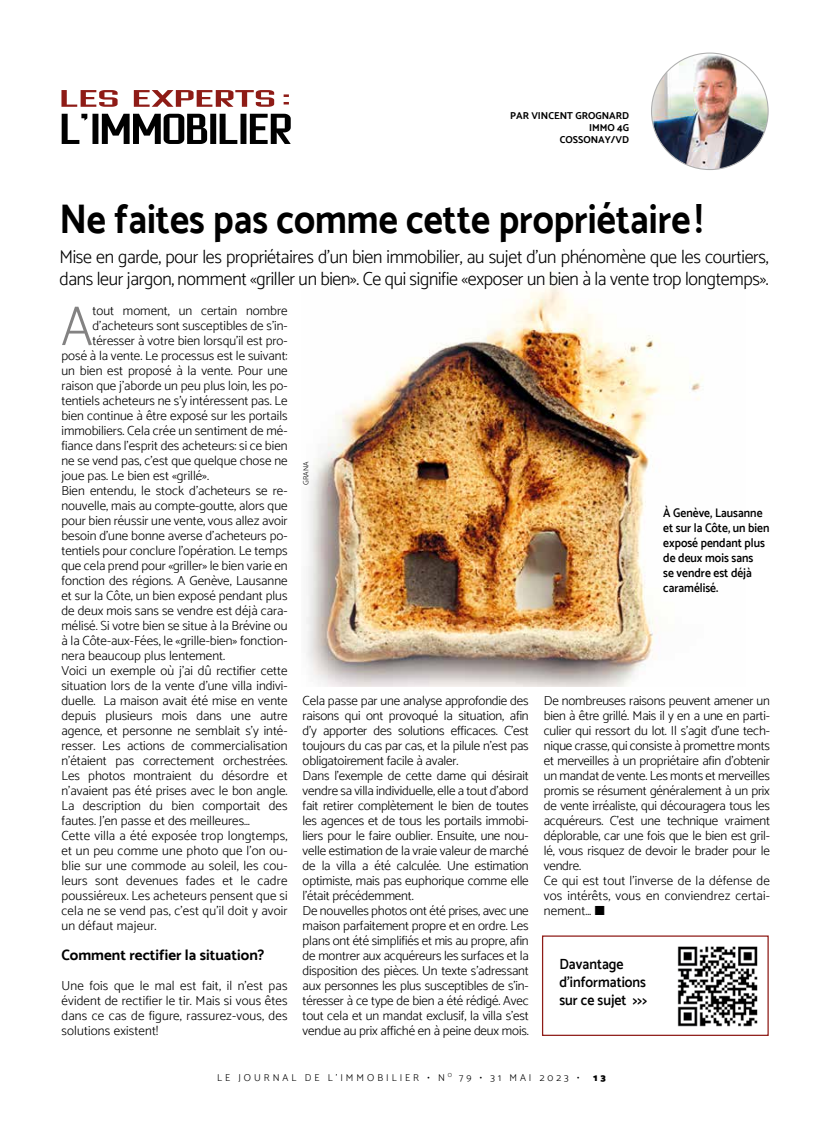
<style>
.page{position:relative;width:830px;height:1134px;background:#fff}
.page>*{position:absolute;margin:0;border:0;box-sizing:border-box;transform-origin:0 0}
.t1{font:300 56.38px "Catamaran";color:#838282;scale:.93 1}
.t2{font:700 41.25px "Catamaran";color:#000;scale:.9 1}
.t3{font:300 18.75px/22.5px "Catamaran";letter-spacing:-.015em;color:#000;scale:.96 1}
.t4{font:600 15px/18px "Catamaran";color:#000;scale:.92 1}
.t5{font:700 15px "Catamaran";color:#000}
.t6{font:300 13.12px/15px "Catamaran";color:#000}
.t7{font:600 12.5px/15px "Catamaran";color:#000;scale:.92 1}
.t8{font:300 10px "Catamaran";letter-spacing:.3em;color:#000}
.t9{font:700 10px/12px "Catamaran";color:#000;text-align:right}
.t10{font:900 10px "Catamaran";color:#000}
.t11{font:300 7.5px "Catamaran";letter-spacing:.01em;color:#000}
</style>
<div class="page">
<svg style="left:62px;top:114px;width:228px;height:30px"></svg>
<svg style="left:61px;top:90px;width:228px;height:17px"></svg>
<div style="left:541px;top:935px;width:227px;height:101px;border:1px solid #8e1b16"></div>
<img style="left:677px;top:946px;width:81px;height:81px">
<img style="left:306px;top:279px;width:397px;height:408px">
<img style="left:651px;top:53px;width:116px;height:117px;border-radius:58px">
<p class="t9" style="left:510px;top:110px;width:120px">PAR VINCENT GROGNARD<br>IMMO 4G<br>COSSONAY/VD</p>
<h2 class="t2" style="left:59px;top:195px;width:716px">Ne faites pas comme cette propriétaire!</h2>
<h3 class="t3" style="left:59px;top:247px;width:740px">Mise en garde, pour les propriétaires d’un bien immobilier, au sujet d’un phénomène que les courtiers, dans leur jargon, nomment «griller un bien». Ce qui signifie «exposer un bien à la vente trop longtemps».</h3>
<h1 class="t1" style="left:61px;top:303px;width:35px">A</h1>
<p class="t6" style="left:92px;top:304px;width:196px">tout moment, un certain nombre</p>
<p class="t6" style="left:92px;top:319px;width:196px">d’acheteurs sont susceptibles de s’in-</p>
<p class="t6" style="left:92px;top:334px;width:196px">téresser à votre bien lorsqu’il est pro-</p>
<p class="t6" style="left:61px;top:349px;width:227px">posé à la vente. Le processus est le suivant:</p>
<p class="t6" style="left:61px;top:364px;width:227px">un bien est proposé à la vente. Pour une</p>
<p class="t6" style="left:61px;top:379px;width:227px">raison que j’aborde un peu plus loin, les po-</p>
<p class="t6" style="left:61px;top:394px;width:227px">tentiels acheteurs ne s’y intéressent pas. Le</p>
<p class="t6" style="left:61px;top:409px;width:227px">bien continue à être exposé sur les portails</p>
<p class="t6" style="left:61px;top:424px;width:227px">immobiliers. Cela crée un sentiment de mé-</p>
<p class="t6" style="left:61px;top:438px;width:227px">fiance dans l’esprit des acheteurs: si ce bien</p>
<p class="t6" style="left:61px;top:454px;width:227px">ne se vend pas, c’est que quelque chose ne</p>
<p class="t6" style="left:61px;top:469px;width:149px">joue pas. Le bien est «grillé».</p>
<p class="t6" style="left:61px;top:484px;width:227px">Bien entendu, le stock d’acheteurs se re-</p>
<p class="t6" style="left:61px;top:499px;width:227px">nouvelle, mais au compte-goutte, alors que</p>
<p class="t6" style="left:61px;top:514px;width:227px">pour bien réussir une vente, vous allez avoir</p>
<p class="t6" style="left:61px;top:529px;width:227px">besoin d’une bonne averse d’acheteurs po-</p>
<p class="t6" style="left:61px;top:544px;width:227px">tentiels pour conclure l’opération. Le temps</p>
<p class="t6" style="left:61px;top:559px;width:227px">que cela prend pour «griller» le bien varie en</p>
<p class="t6" style="left:61px;top:574px;width:227px">fonction des régions. A Genève, Lausanne</p>
<p class="t6" style="left:61px;top:589px;width:227px">et sur la Côte, un bien exposé pendant plus</p>
<p class="t6" style="left:61px;top:604px;width:227px">de deux mois sans se vendre est déjà cara-</p>
<p class="t6" style="left:61px;top:619px;width:227px">mélisé. Si votre bien se situe à la Brévine ou</p>
<p class="t6" style="left:61px;top:634px;width:227px">à la Côte-aux-Fées, le «grille-bien» fonction-</p>
<p class="t6" style="left:61px;top:649px;width:165px">nera beaucoup plus lentement.</p>
<p class="t6" style="left:61px;top:663px;width:227px">Voici un exemple où j’ai dû rectifier cette</p>
<p class="t6" style="left:61px;top:679px;width:227px">situation lors de la vente d’une villa indivi-</p>
<p class="t6" style="left:61px;top:694px;width:227px">duelle. La maison avait été mise en vente</p>
<p class="t6" style="left:61px;top:709px;width:227px">depuis plusieurs mois dans une autre</p>
<p class="t6" style="left:61px;top:724px;width:227px">agence, et personne ne semblait s’y inté-</p>
<p class="t6" style="left:61px;top:739px;width:227px">resser. Les actions de commercialisation</p>
<p class="t6" style="left:61px;top:754px;width:227px">n’étaient pas correctement orchestrées.</p>
<p class="t6" style="left:61px;top:769px;width:227px">Les photos montraient du désordre et</p>
<p class="t6" style="left:61px;top:784px;width:227px">n’avaient pas été prises avec le bon angle.</p>
<p class="t6" style="left:61px;top:799px;width:227px">La description du bien comportait des</p>
<p class="t6" style="left:61px;top:814px;width:190px">fautes. J’en passe et des meilleures…</p>
<p class="t6" style="left:61px;top:829px;width:227px">Cette villa a été exposée trop longtemps,</p>
<p class="t6" style="left:61px;top:844px;width:227px">et un peu comme une photo que l’on ou-</p>
<p class="t6" style="left:61px;top:859px;width:227px">blie sur une commode au soleil, les cou-</p>
<p class="t6" style="left:61px;top:874px;width:227px">leurs sont devenues fades et le cadre</p>
<p class="t6" style="left:61px;top:889px;width:227px">poussiéreux. Les acheteurs pensent que si</p>
<p class="t6" style="left:61px;top:904px;width:227px">cela ne se vend pas, c’est qu’il doit y avoir</p>
<p class="t6" style="left:61px;top:919px;width:97px">un défaut majeur.</p>
<p class="t5" style="left:61px;top:946px;width:204px">Comment rectifier la situation?</p>
<p class="t6" style="left:61px;top:979px;width:227px;text-align:justify">Une fois que le mal est fait, il n’est pas évident de rectifier le tir. Mais si vous êtes dans ce cas de figure, rassurez-vous, des solutions existent!</p>
<p class="t11" style="left:303px;top:485px;width:25px;rotate:-90deg">GRANA</p>
<p class="t7" style="left:663px;top:505px;width:117px">À Genève, Lausanne et sur la Côte, un bien exposé pendant plus de deux mois sans<br>se vendre est déjà caramélisé.</p>
<p class="t6" style="left:302px;top:694px;width:227px">Cela passe par une analyse approfondie des raisons qui ont provoqué la situation, afin d’y apporter des solutions efficaces. C’est toujours du cas par cas, et la pilule n’est pas obligatoirement facile à avaler.<br>Dans l’exemple de cette dame qui désirait vendre sa villa individuelle, elle a tout d’abord fait retirer complètement le bien de toutes les agences et de tous les portails immobi&shy;liers pour le faire oublier. Ensuite, une nou&shy;velle estimation de la vraie valeur de marché de la villa a été calculée. Une estimation optimiste, mais pas euphorique comme elle l’était précédemment.<br>De nouvelles photos ont été prises, avec une maison parfaitement propre et en ordre. Les plans ont été simplifiés et mis au propre, afin de montrer aux acquéreurs les surfaces et la disposition des pièces. Un texte s’adressant aux personnes les plus susceptibles de s’in&shy;téresser à ce type de bien a été rédigé. Avec tout cela et un mandat exclusif, la villa s’est vendue au prix affiché en à peine deux mois.</p>
<p class="t6" style="left:543px;top:694px;width:227px">De nombreuses raisons peuvent amener un bien à être grillé. Mais il y en a une en parti&shy;culier qui ressort du lot. Il s’agit d’une tech&shy;nique crasse, qui consiste à promettre monts et merveilles à un propriétaire afin d’obtenir un mandat de vente. Les monts et merveilles promis se résument généralement à un prix de vente irréaliste, qui découragera tous les acquéreurs. C’est une technique vraiment déplorable, car une fois que le bien est gril&shy;lé, vous risquez de devoir le brader pour le vendre.<br>Ce qui est tout l’inverse de la défense de vos intérêts, vous en conviendrez certai&shy;nement… ■</p>
<p class="t4" style="left:559px;top:955px;width:97px">Davantage d’informations sur ce sujet &gt;&gt;&gt;</p>
<p class="t8" style="left:217px;top:1073px;width:363px">LE JOURNAL DE L’IMMOBILIER • N <sup>O</sup> 79 • 31 MAI 2023 •</p>
<p class="t10" style="left:593px;top:1071px;width:14px">1 3</p>
</div>
